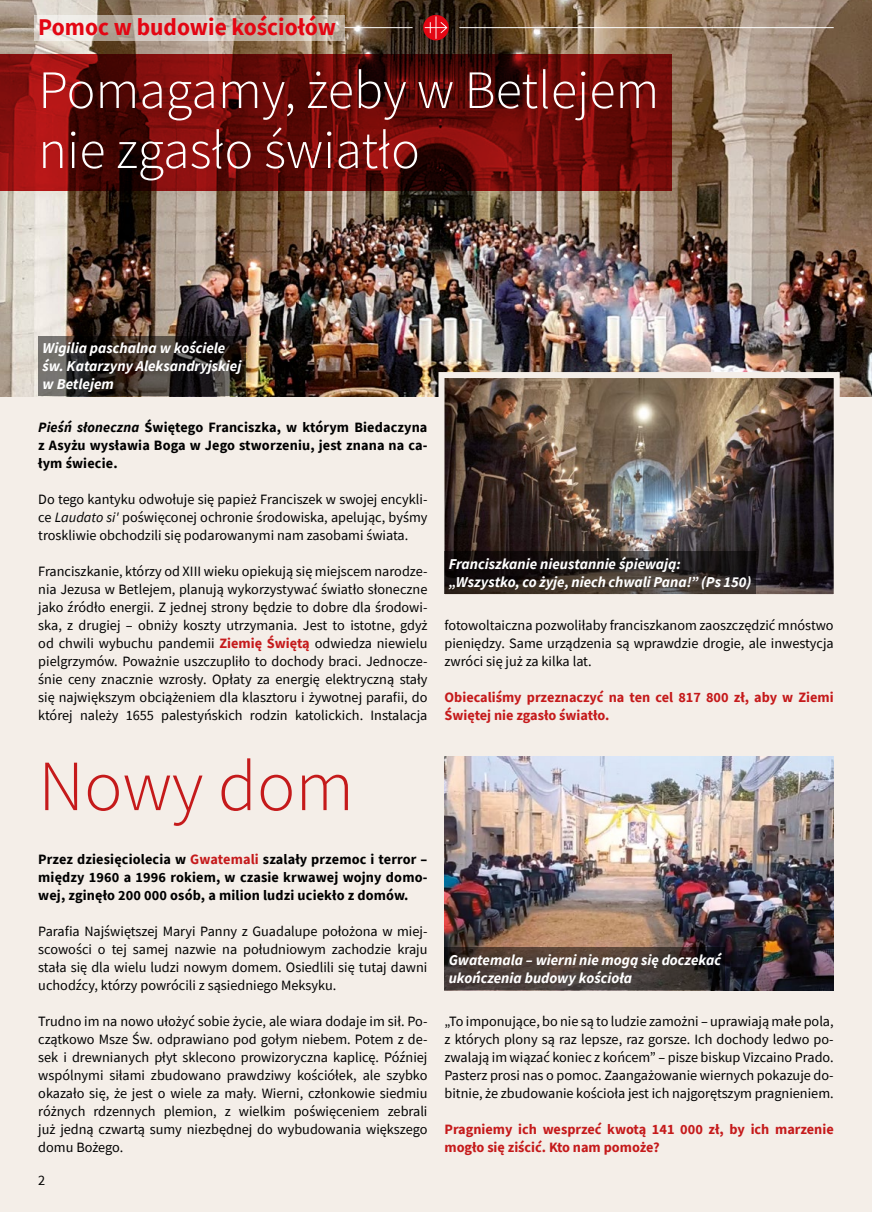
<style>
.page{position:relative;width:872px;height:1212px;background:#f4eee8}
.page>*{position:absolute;margin:0;border:0;box-sizing:border-box;transform-origin:0 0}
.t1{font:300 72px "Source Sans Pro";color:#c51a1b}
.t2{font:300 54px/60px "Source Sans Pro";color:#fff}
.t3{font:700 24px "Source Sans Pro";color:#e30613}
.t4{font:italic 700 15px/18px "Source Sans Pro";color:#fff}
.t5{font:14.25px/18px "Source Sans Pro";color:#000;text-align:justify}
.t6{font:700 14.25px/18px "Source Sans Pro";letter-spacing:.01em;color:#000;text-align:justify}
.t7{font:700 14.25px/18px "Source Sans Pro";color:#c51a1b}
.s1{font-style:italic}
.s2{font-weight:700;color:#c51a1b}
.s3{color:#c51a1b}
</style>
<div class="page">
<img style="left:0;top:0;width:872px;height:396px">
<svg style="left:423px;top:15px;width:26px;height:25px"></svg>
<svg style="left:425px;top:16px;width:22px;height:23px"></svg>
<hr style="left:344px;top:27px;width:68px;height:1px;background:#fff">
<hr style="left:459px;top:27px;width:374px;height:1px;background:#fff">
<svg style="left:34px;top:15px;width:310px;height:25px"></svg>
<svg style="left:0;top:54px;width:672px;height:136px;background:#690b09"></svg>
<img style="left:435px;top:369px;width:407px;height:226px">
<img style="left:444px;top:756px;width:389px;height:234px">
<svg style="left:38px;top:336px;width:208px;height:60px;background:#342e2a"></svg>
<svg style="left:444px;top:551px;width:311px;height:43px;background:#29221e"></svg>
<svg style="left:444px;top:947px;width:281px;height:43px;background:#433833"></svg>
<h3 class="t3" style="left:38px;top:11px;width:299px">Pomoc w budowie kościołów</h3>
<h2 class="t2" style="left:38px;top:60px;width:622px">Pomagamy, żeby w Betlejem nie zgasło światło</h2>
<p class="t4" style="left:43px;top:338px;width:200px">Wigilia paschalna w kościele św. Katarzyny Aleksandryjskiej w Betlejem</p>
<p class="t6" style="left:38px;top:418px;width:391px"><span class="s1">Pieśń słoneczna</span> Świętego Franciszka, w którym Biedaczyna z Asyżu wysławia Boga w Jego stworzeniu, jest znana na ca&shy;łym świecie.</p>
<p class="t5" style="left:38px;top:490px;width:391px">Do tego kantyku odwołuje się papież Franciszek w swojej encykli&shy;ce <span class="s1">Laudato si'</span> poświęconej ochronie środowiska, apelując, byśmy troskliwie obchodzili się podarowanymi nam zasobami świata.</p>
<p class="t5" style="left:38px;top:562px;width:391px">Franciszkanie, którzy od XIII wieku opiekują się miejscem narodze&shy;nia Jezusa w Betlejem, planują wykorzystywać światło słoneczne jako źródło energii. Z jednej strony będzie to dobre dla środowi&shy;ska, z drugiej – obniży koszty utrzymania. Jest to istotne, gdyż od chwili wybuchu pandemii <span class="s2">Ziemię Świętą</span> odwiedza niewielu pielgrzymów. Poważnie uszczupliło to dochody braci. Jednocze&shy;śnie ceny znacznie wzrosły. Opłaty za energię elektryczną stały się największym obciążeniem dla klasztoru i żywotnej parafii, do której należy 1655 palestyńskich rodzin katolickich. Instalacja</p>
<h1 class="t1" style="left:38px;top:742px;width:317px">Nowy dom</h1>
<p class="t4" style="left:449px;top:554px;width:304px">Franciszkanie nieustannie śpiewają: „Wszystko, co żyje, niech chwali Pana!” (Ps 150)</p>
<p class="t5" style="left:444px;top:616px;width:391px">fotowoltaiczna pozwoliłaby franciszkanom zaoszczędzić mnóstwo pieniędzy. Same urządzenia są wprawdzie drogie, ale inwestycja zwróci się już za kilka lat.</p>
<p class="t7" style="left:444px;top:688px;width:391px">Obiecaliśmy przeznaczyć na ten cel 817 800 zł, aby w Ziemi<br>Świętej nie zgasło światło.</p>
<p class="t6" style="left:38px;top:850px;width:391px">Przez dziesięciolecia w <span class="s3">Gwatemali</span> szalały przemoc i terror – między 1960 a 1996 rokiem, w czasie krwawej wojny domo&shy;wej, zginęło 200 000 osób, a milion ludzi uciekło z domów.</p>
<p class="t5" style="left:38px;top:922px;width:391px">Parafia Najświętszej Maryi Panny z Guadalupe położona w miej&shy;scowości o tej samej nazwie na południowym zachodzie kraju stała się dla wielu ludzi nowym domem. Osiedlili się tutaj dawni uchodźcy, którzy powrócili z sąsiedniego Meksyku.</p>
<p class="t5" style="left:38px;top:1012px;width:391px">Trudno im na nowo ułożyć sobie życie, ale wiara dodaje im sił. Po&shy;czątkowo Msze Św. odprawiano pod gołym niebem. Potem z de&shy;sek i drewnianych płyt sklecono prowizoryczna kaplicę. Później wspólnymi siłami zbudowano prawdziwy kościółek, ale szybko okazało się, że jest o wiele za mały. Wierni, członkowie siedmiu różnych rdzennych plemion, z wielkim poświęceniem zebrali już jedną czwartą sumy niezbędnej do wybudowania większego domu Bożego.</p>
<p class="t5" style="left:444px;top:1012px;width:391px">„To imponujące, bo nie są to ludzie zamożni – uprawiają małe pola, z których plony są raz lepsze, raz gorsze. Ich dochody ledwo po&shy;zwalają im wiązać koniec z końcem” – pisze biskup Vizcaino Prado.<br>Pasterz prosi nas o pomoc. Zaangażowanie wiernych pokazuje do&shy;bitnie, że zbudowanie kościoła jest ich najgorętszym pragnieniem.</p>
<p class="t4" style="left:449px;top:950px;width:274px">Gwatemala – wierni nie mogą się doczekać ukończenia budowy kościoła</p>
<p class="t7" style="left:444px;top:1120px;width:391px">Pragniemy ich wesprzeć kwotą 141 000 zł, by ich marzenie mogło się ziścić. Kto nam pomoże?</p>
<p class="t5" style="left:38px;top:1171px;width:9px">2</p>
</div>
